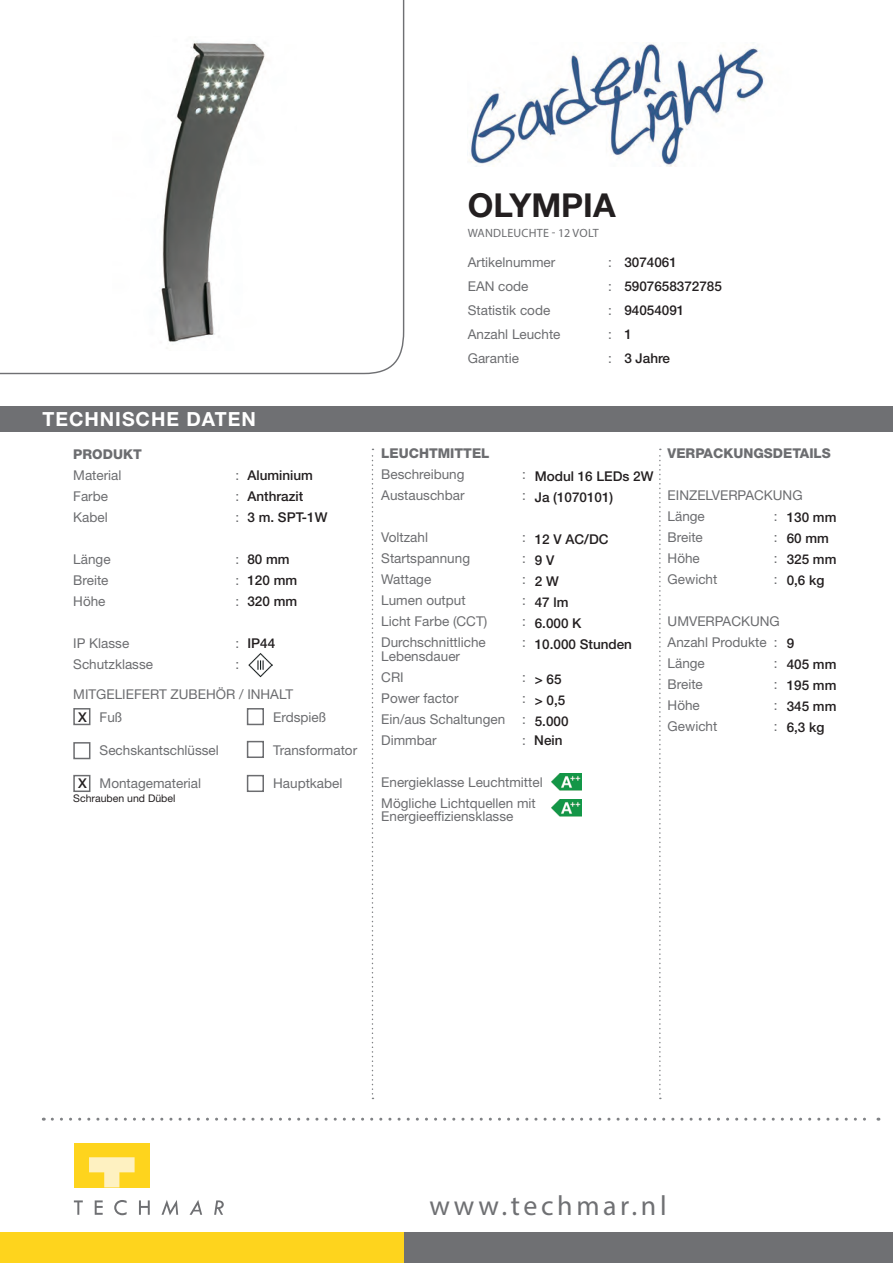
<style>
.page{position:relative;width:893px;height:1263px;background:#fff}
.page>*{position:absolute;margin:0;border:0;box-sizing:border-box;transform-origin:0 0}
.t1{font:700 33px "Helvetica Neue LT Std";color:#231f20}
.t2{font:27.9px "Myriad Pro";letter-spacing:.13em;color:#6f7073}
.t3{font:700 19.5px "Helvetica Neue LT Std";letter-spacing:.05em;color:#fff}
.t4{font:13.5px/21px "Helvetica Neue LT Std";color:#6c6d70}
.t5{font:500 13.5px/21px "Helvetica Neue LT Std";color:#231f20}
.t6{font:800 13.5px "Helvetica Neue LT Std";color:#6c6d70}
.t7{font:12px "Myriad Pro";letter-spacing:.02em;color:#6c6d70}
.t8{font:10.5px "Helvetica Neue LT Std";color:#231f20}
</style>
<div class="page">
<svg style="left:0;top:0;width:405px;height:375px"></svg>
<div style="left:0;top:406px;width:893px;height:26px;background:#6f7073"></div>
<svg style="left:52px;top:1118px;width:827px;height:3px"></svg>
<svg style="left:372px;top:449px;width:1px;height:650px"></svg>
<svg style="left:659px;top:449px;width:2px;height:650px"></svg>
<div style="left:404px;top:1232px;width:489px;height:31px;background:#6f7073"></div>
<div style="left:0;top:1232px;width:404px;height:31px;background:#fed41d"></div>
<svg style="left:74px;top:1200px;width:9px;height:15px"></svg>
<svg style="left:95px;top:1200px;width:8px;height:15px"></svg>
<svg style="left:139px;top:1200px;width:11px;height:15px"></svg>
<svg style="left:190px;top:1200px;width:12px;height:15px"></svg>
<svg style="left:214px;top:1200px;width:10px;height:15px"></svg>
<svg style="left:114px;top:1200px;width:13px;height:15px"></svg>
<svg style="left:161px;top:1200px;width:17px;height:15px"></svg>
<div style="left:74px;top:1143px;width:76px;height:44px;background:#fed41d"></div>
<svg style="left:89px;top:1157px;width:46px;height:30px"></svg>
<div style="left:73px;top:708px;width:17px;height:17px;border:2px solid #6c6d70"></div>
<div style="left:73px;top:742px;width:17px;height:17px;border:2px solid #6c6d70"></div>
<div style="left:73px;top:775px;width:17px;height:17px;border:2px solid #6c6d70"></div>
<div style="left:247px;top:708px;width:17px;height:17px;border:2px solid #6c6d70"></div>
<div style="left:247px;top:741px;width:17px;height:17px;border:2px solid #6c6d70"></div>
<div style="left:247px;top:775px;width:17px;height:17px;border:2px solid #6c6d70"></div>
<img style="left:248px;top:653px;width:25px;height:24px">
<img style="left:551px;top:774px;width:30px;height:17px">
<img style="left:551px;top:800px;width:30px;height:17px">
<img style="left:469px;top:43px;width:296px;height:124px">
<img style="left:108px;top:36px;width:189px;height:315px">
<h3 class="t3" style="left:43px;top:407px;width:215px">TECHNISCHE DATEN</h3>
<p class="t6" style="left:73px;top:446px;width:70px">PRODUKT</p>
<p class="t4" style="left:73px;top:464px;width:50px">Material</p>
<p class="t4" style="left:235px;top:464px;width:5px">:</p>
<p class="t4" style="left:73px;top:485px;width:36px">Farbe</p>
<p class="t4" style="left:235px;top:485px;width:5px">:</p>
<p class="t4" style="left:73px;top:506px;width:36px">Kabel</p>
<p class="t4" style="left:235px;top:506px;width:5px">:</p>
<p class="t4" style="left:73px;top:548px;width:39px">Länge</p>
<p class="t4" style="left:235px;top:548px;width:5px">:</p>
<p class="t4" style="left:73px;top:569px;width:37px">Breite</p>
<p class="t4" style="left:235px;top:569px;width:5px">:</p>
<p class="t4" style="left:73px;top:590px;width:34px">Höhe</p>
<p class="t4" style="left:235px;top:590px;width:5px">:</p>
<p class="t4" style="left:73px;top:632px;width:57px">IP Klasse</p>
<p class="t4" style="left:235px;top:632px;width:5px">:</p>
<p class="t4" style="left:73px;top:653px;width:81px">Schutzklasse</p>
<p class="t4" style="left:235px;top:653px;width:5px">:</p>
<p class="t4" style="left:73px;top:683px;width:221px">MITGELIEFERT ZUBEHÖR / INHALT</p>
<p class="t5" style="left:247px;top:465px;width:82px">Aluminium<br>Anthrazit<br>3 m. SPT-1W</p>
<p class="t5" style="left:247px;top:549px;width:51px">80 mm<br>120 mm<br>320 mm</p>
<p class="t5" style="left:247px;top:633px;width:29px">IP44</p>
<p class="t5" style="left:78px;top:706px;width:10px">X</p>
<p class="t5" style="left:78px;top:772px;width:10px">X</p>
<p class="t4" style="left:100px;top:707px;width:24px">Fuß</p>
<p class="t4" style="left:100px;top:740px;width:121px">Sechskantschlüssel</p>
<p class="t4" style="left:100px;top:773px;width:103px">Montagematerial</p>
<p class="t8" style="left:73px;top:792px;width:104px">Schrauben und Dübel</p>
<p class="t4" style="left:273px;top:707px;width:55px">Erdspieß</p>
<p class="t4" style="left:273px;top:740px;width:86px">Transformator</p>
<p class="t4" style="left:273px;top:773px;width:71px">Hauptkabel</p>
<h1 class="t1" style="left:468px;top:185px;width:149px">OLYMPIA</h1>
<p class="t7" style="left:468px;top:225px;width:133px">WANDLEUCHTE - 12 VOLT</p>
<p class="t4" style="left:468px;top:252px;width:89px">Artikelnummer</p>
<p class="t4" style="left:608px;top:252px;width:5px">:</p>
<p class="t4" style="left:468px;top:276px;width:62px">EAN code</p>
<p class="t4" style="left:608px;top:276px;width:5px">:</p>
<p class="t4" style="left:468px;top:300px;width:84px">Statistik code</p>
<p class="t4" style="left:608px;top:300px;width:5px">:</p>
<p class="t4" style="left:468px;top:324px;width:94px">Anzahl Leuchte</p>
<p class="t4" style="left:608px;top:324px;width:5px">:</p>
<p class="t4" style="left:468px;top:348px;width:53px">Garantie</p>
<p class="t4" style="left:608px;top:348px;width:5px">:</p>
<p class="t5" style="left:624px;top:250px;width:99px;line-height:24px">3074061<br>5907658372785<br>94054091<br>1<br>3 Jahre</p>
<p class="t6" style="left:381px;top:445px;width:110px">LEUCHTMITTEL</p>
<p class="t4" style="left:381px;top:464px;width:85px">Beschreibung</p>
<p class="t4" style="left:522px;top:464px;width:5px">:</p>
<p class="t4" style="left:381px;top:485px;width:85px">Austauschbar</p>
<p class="t4" style="left:522px;top:485px;width:5px">:</p>
<p class="t4" style="left:381px;top:527px;width:48px">Voltzahl</p>
<p class="t4" style="left:522px;top:527px;width:5px">:</p>
<p class="t4" style="left:381px;top:548px;width:90px">Startspannung</p>
<p class="t4" style="left:522px;top:548px;width:5px">:</p>
<p class="t4" style="left:381px;top:569px;width:52px">Wattage</p>
<p class="t4" style="left:522px;top:569px;width:5px">:</p>
<p class="t4" style="left:381px;top:590px;width:86px">Lumen output</p>
<p class="t4" style="left:522px;top:590px;width:5px">:</p>
<p class="t4" style="left:381px;top:611px;width:108px">Licht Farbe (CCT)</p>
<p class="t4" style="left:522px;top:611px;width:5px">:</p>
<p class="t4" style="left:381px;top:632px;width:106px">Durchschnittliche</p>
<p class="t4" style="left:522px;top:632px;width:5px">:</p>
<p class="t4" style="left:381px;top:645px;width:80px">Lebensdauer<br>CRI</p>
<p class="t5" style="left:535px;top:465px;width:120px">Modul 16 LEDs 2W<br>Ja (1070101)</p>
<p class="t5" style="left:535px;top:528px;width:99px">12 V AC/DC<br>9 V<br>2 W<br>47 lm<br>6.000 K<br>10.000 Stunden</p>
<p class="t5" style="left:535px;top:668px;width:35px">&gt; 65 &gt; 0,5<br>5.000</p>
<p class="t4" style="left:522px;top:666px;width:5px">:</p>
<p class="t4" style="left:381px;top:687px;width:79px">Power factor</p>
<p class="t4" style="left:522px;top:687px;width:5px">:</p>
<p class="t4" style="left:381px;top:708px;width:126px">Ein/aus Schaltungen</p>
<p class="t4" style="left:522px;top:708px;width:5px">:</p>
<p class="t4" style="left:381px;top:729px;width:57px">Dimmbar</p>
<p class="t4" style="left:522px;top:729px;width:5px">:</p>
<p class="t4" style="left:381px;top:771px;width:163px">Energieklasse Leuchtmittel<br>Mögliche Lichtquellen mit</p>
<p class="t4" style="left:381px;top:806px;width:134px">Energieeffiziensklasse</p>
<p class="t5" style="left:534px;top:729px;width:30px">Nein</p>
<p class="t6" style="left:668px;top:445px;width:165px">VERPACKUNGSDETAILS</p>
<p class="t4" style="left:668px;top:485px;width:136px">EINZELVERPACKUNG<br>Länge</p>
<p class="t5" style="left:787px;top:507px;width:51px">130 mm<br>60 mm<br>325 mm<br>0,6 kg</p>
<p class="t4" style="left:774px;top:506px;width:5px">:</p>
<p class="t4" style="left:668px;top:527px;width:37px">Breite</p>
<p class="t4" style="left:774px;top:527px;width:5px">:</p>
<p class="t4" style="left:668px;top:548px;width:34px">Höhe</p>
<p class="t4" style="left:774px;top:548px;width:5px">:</p>
<p class="t4" style="left:668px;top:569px;width:51px">Gewicht</p>
<p class="t4" style="left:774px;top:569px;width:5px">:</p>
<p class="t4" style="left:668px;top:611px;width:114px">UMVERPACKUNG<br>Anzahl Produkte :<br>Länge</p>
<p class="t5" style="left:787px;top:633px;width:51px">9<br>405 mm<br>195 mm<br>345 mm<br>6,3 kg</p>
<p class="t4" style="left:774px;top:653px;width:5px">:</p>
<p class="t4" style="left:668px;top:674px;width:37px">Breite</p>
<p class="t4" style="left:774px;top:674px;width:5px">:</p>
<p class="t4" style="left:668px;top:695px;width:34px">Höhe</p>
<p class="t4" style="left:774px;top:695px;width:5px">:</p>
<p class="t4" style="left:668px;top:716px;width:51px">Gewicht</p>
<p class="t4" style="left:774px;top:716px;width:5px">:</p>
<h2 class="t2" style="left:429px;top:1188px;width:239px">www.techmar.nl</h2>
</div>
